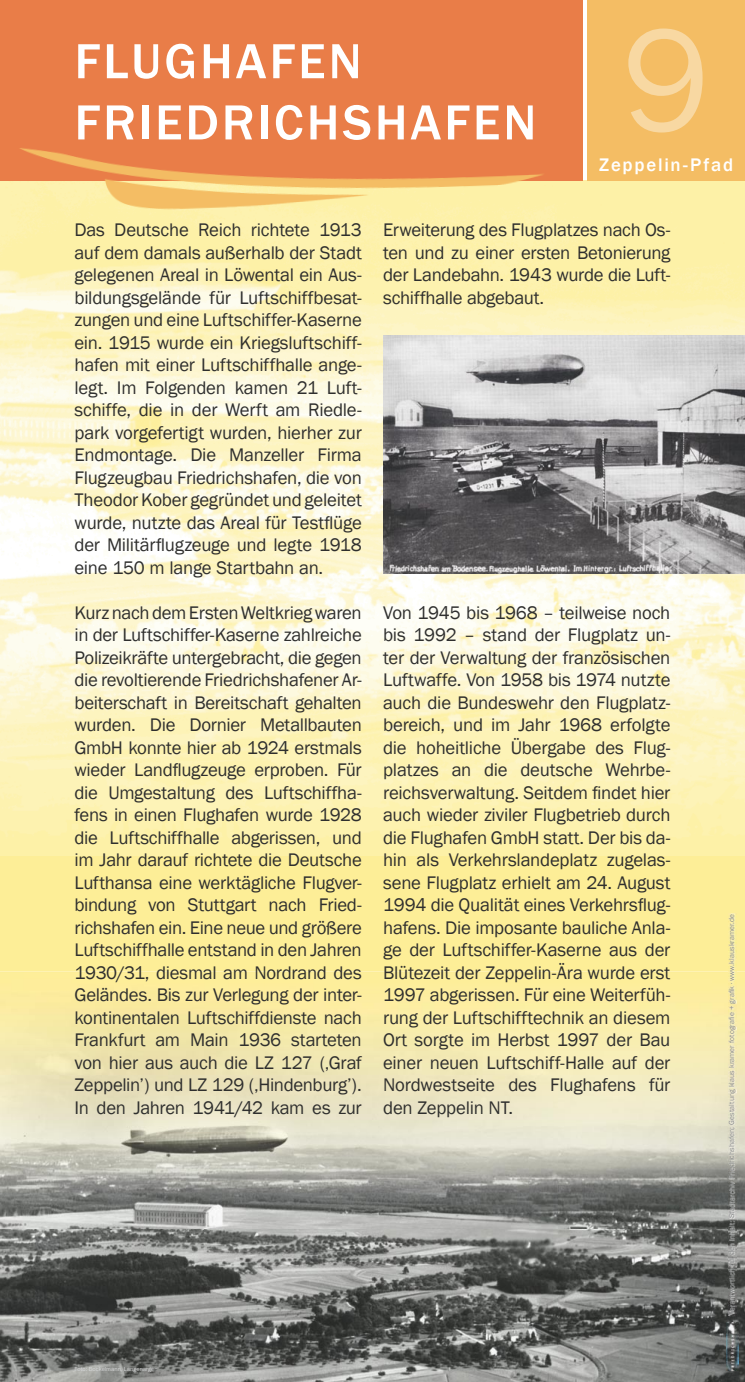
<style>
.page{position:relative;width:745px;height:1382px;background:#fff}
.page>*{position:absolute;margin:0;border:0;box-sizing:border-box;transform-origin:0 0}
.t1{font:150px "Franklin Gothic";color:#f8d8a2}
.t2{font:500 51px/61.2px "Franklin Gothic";letter-spacing:.06em;color:#fff}
.t3{font:18.75px/22.5px "Franklin Gothic";letter-spacing:-.015em;color:#2f2f2e;text-align:justify}
.t4{font:500 18.75px "Franklin Gothic";letter-spacing:.095em;color:#fff}
.t5{font:7.5px "Franklin Gothic";letter-spacing:.01em;color:#87898a}
.t6{font:6px "Franklin Gothic";letter-spacing:.005em;color:#d8d9da}
</style>
<div class="page">
<div style="left:0;top:855px;width:744px;height:116px;background:#fdee97"></div>
<img style="left:0;top:181px;width:744px;height:674px">
<div style="left:0;top:0;width:583px;height:181px;background:#e97d48"></div>
<img style="left:0;top:971px;width:744px;height:411px">
<img style="left:383px;top:336px;width:361px;height:238px">
<div style="left:587px;top:0;width:157px;height:181px;background:#f4bd64"></div>
<img style="left:0;top:148px;width:551px;height:86px">
<img style="left:728px;top:914px;width:8px;height:401px">
<img style="left:726px;top:1322px;width:12px;height:48px">
<h2 class="t2" style="left:74px;top:31px;width:463px">FLUGHAFEN<br>FRIEDRICHSHAFEN</h2>
<h1 class="t1" style="left:621px;top:-13px;width:89px">9</h1>
<p class="t4" style="left:599px;top:154px;width:135px">Zeppelin-Pfad</p>
<p class="t3" style="left:74px;top:219px;width:289px">Das Deutsche Reich richtete 1913 auf dem damals außerhalb der Stadt gelegenen Areal in Löwental ein Aus&shy;bildungsgelände für Luftschiffbesat&shy;zungen und eine Luftschiffer- Kaserne ein. 1915 wurde ein Kriegsluftschiff&shy;hafen mit einer Luftschiffhalle ange&shy;legt. Im Folgenden kamen 21 Luft&shy;schiffe, die in der Werft am Riedle&shy;park vorgefertigt wurden, hierher zur Endmontage. Die Manzeller Firma Flugzeugbau Friedrichshafen, die von Theodor Kober gegründet und geleitet wurde, nutzte das Areal für Testflüge der Militärflugzeuge und legte 1918 eine 150 m lange Startbahn an.</p>
<p class="t3" style="left:74px;top:602px;width:289px">Kurz nach dem Ersten Weltkrieg waren in der Luft schiffer-Kaserne zahlreiche Polizei kräfte untergebracht, die gegen die revoltierende Friedrichshafener Ar&shy;beiterschaft in Bereitschaft gehalten wurden. Die Dornier Metallbauten GmbH konnte hier ab 1924 erstmals wieder Landflugzeuge erproben. Für die Umgestaltung des Luftschiffha&shy;fens in einen Flughafen wurde 1928 die Luftschiffhalle abgerissen, und im Jahr darauf richtete die Deutsche Lufthansa eine werktägliche Flugver&shy;bindung von Stuttgart nach Fried&shy;richshafen ein. Eine neue und größere Luftschiffhalle entstand in den Jahren 1930/31, diesmal am Nordrand des Geländes. Bis zur Verlegung der inter&shy;kontinentalen Luftschiffdienste nach Frankfurt am Main 1936 starteten von hier aus auch die LZ 127 (‚Graf Zeppelin’) und LZ 129 (‚Hindenburg’).<br>In den Jahren 1941/42 kam es zur</p>
<p class="t3" style="left:383px;top:219px;width:288px">Erweiterung des Flugplatzes nach Os&shy;ten und zu einer ersten Betonierung der Landebahn. 1943 wurde die Luft&shy;schiffhalle abgebaut.</p>
<p class="t3" style="left:383px;top:602px;width:289px">Von 1945 bis 1968 – teilweise noch bis 1992 – stand der Flugplatz un&shy;ter der Verwaltung der französischen Luftwaffe. Von 1958 bis 1974 nutzte auch die Bundeswehr den Flugplatz&shy;bereich, und im Jahr 1968 erfolgte die hoheitliche Übergabe des Flug&shy;platzes an die deutsche Wehrbe&shy;reichsverwaltung. Seitdem findet hier auch wieder ziviler Flugbetrieb durch die Flughafen GmbH statt. Der bis da&shy;hin als Verkehrslandeplatz zugelas&shy;sene Flugplatz erhielt am 24. August 1994 die Qualität eines Verkehrsflug&shy;hafens. Die imposante bauliche Anla&shy;ge der Luftschiffer-Kaserne aus der Blütezeit der Zeppelin-Ära wurde erst 1997 abgerissen. Für eine Weiterfüh&shy;rung der Luftschifftechnik an diesem Ort sorgte im Herbst 1997 der Bau einer neuen Luftschiff-Halle auf der Nordwestseite des Flughafens für den Zeppelin NT.</p>
<p class="t6" style="left:74px;top:1366px;width:85px">Foto: Bockelmann, Langenargen</p>
<p class="t5" style="left:726px;top:1314px;width:402px;rotate:-90deg">Verantwortlich für den Inhalt: Stadtarchiv Friedrichshafen; Gestaltung klaus kramer fotografie + grafik ∙ www.klauskramer.de</p>
</div>
